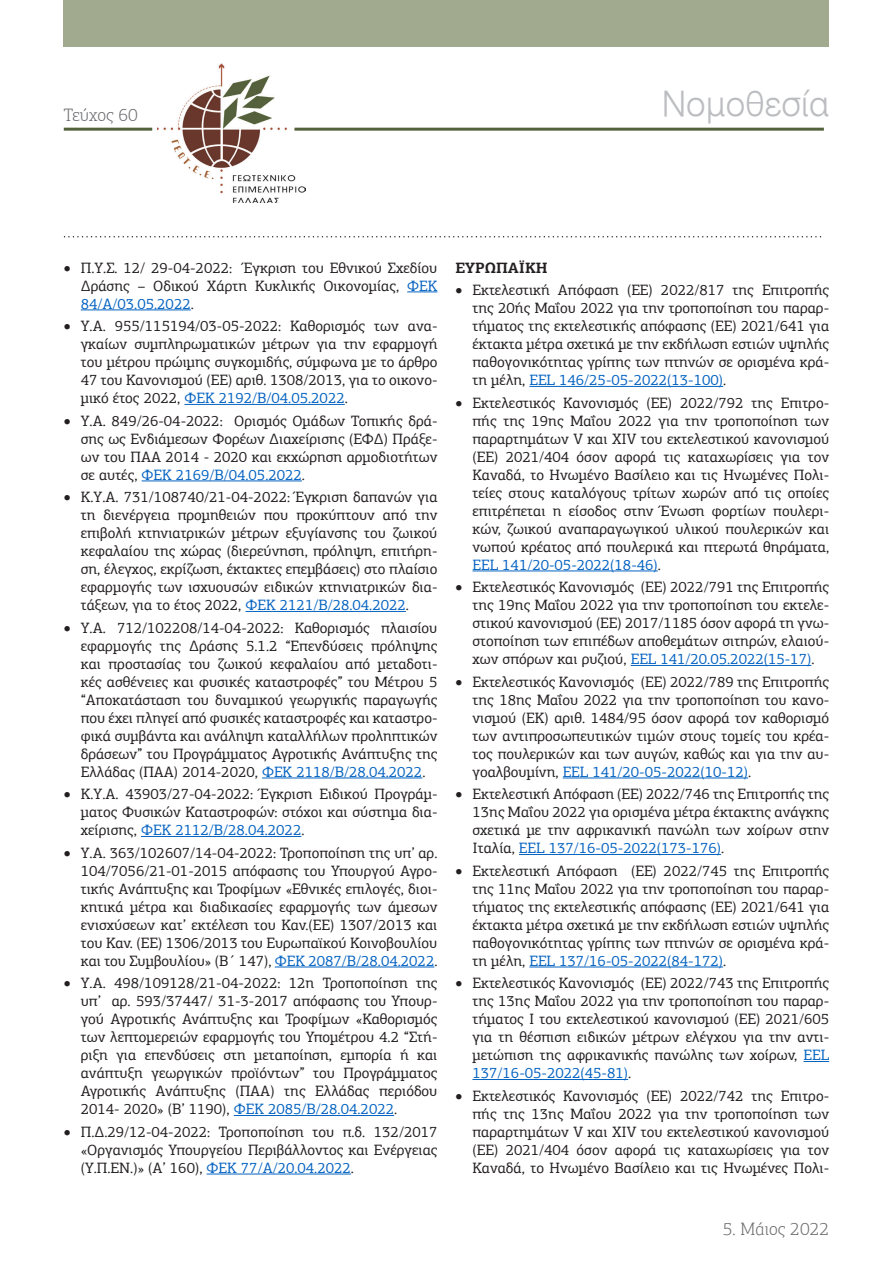
<style>
.page{position:relative;width:893px;height:1263px;background:#fff}
.page>*{position:absolute;margin:0;border:0;box-sizing:border-box;transform-origin:0 0}
.t1{font:34.5px "UN Helvetica Light Normal";color:#bcbdc0}
.t2{font:300 18px "PF Agora Slab Pro";color:#6c6d70}
.t3{font:15px/18px "PF Agora Slab Pro";color:#231f20;text-align:justify}
.t4{font:700 15px "PF Agora Slab Pro";color:#231f20}
.s1{color:#0563c1}
</style>
<div class="page">
<img style="left:157px;top:64px;width:148px;height:139px">
<hr style="left:64px;top:128px;width:88px;height:3px;background:#55613c">
<hr style="left:294px;top:128px;width:530px;height:3px;background:#55613c">
<div style="left:64px;top:0;width:765px;height:47px;background:#a1aa8f"></div>
<svg style="left:65px;top:236px;width:756px;height:1px"></svg>
<hr style="left:407px;top:291px;width:30px;height:1px;background:#0563c1">
<hr style="left:81px;top:309px;width:110px;height:1px;background:#0563c1">
<hr style="left:184px;top:404px;width:161px;height:1px;background:#0563c1">
<hr style="left:142px;top:480px;width:160px;height:1px;background:#0563c1">
<hr style="left:246px;top:611px;width:160px;height:1px;background:#0563c1">
<hr style="left:262px;top:777px;width:160px;height:1px;background:#0563c1">
<hr style="left:141px;top:836px;width:160px;height:1px;background:#0563c1">
<hr style="left:275px;top:966px;width:159px;height:1px;background:#0563c1">
<hr style="left:234px;top:1115px;width:160px;height:1px;background:#0563c1">
<hr style="left:207px;top:1173px;width:144px;height:1px;background:#0563c1">
<hr style="left:529px;top:386px;width:194px;height:1px;background:#0563c1">
<hr style="left:472px;top:570px;width:186px;height:1px;background:#0563c1">
<hr style="left:631px;top:665px;width:180px;height:1px;background:#0563c1">
<hr style="left:563px;top:777px;width:185px;height:1px;background:#0563c1">
<hr style="left:519px;top:854px;width:202px;height:1px;background:#0563c1">
<hr style="left:529px;top:966px;width:194px;height:1px;background:#0563c1">
<svg style="left:803px;top:1061px;width:26px;height:1px"></svg>
<hr style="left:472px;top:1079px;width:156px;height:1px;background:#0563c1">
<p class="t2" style="left:64px;top:105px;width:76px">Τεύχος 60</p>
<p class="t1" style="left:662px;top:84px;width:169px">Νομοθεσία</p>
<p class="t3" style="left:81px;top:259px;width:358px;text-indent:-17px">• Π.Υ.Σ. 12/ 29-04-2022: Έγκριση του Εθνικού Σχεδίου Δράσης – Οδικού Χάρτη Κυκλικής Οικονομίας, <span class="s1">ΦΕΚ 84/Α/03.05.2022</span>.</p>
<p class="t3" style="left:81px;top:317px;width:358px;text-indent:-17px">• Υ.Α. 955/115194/03-05-2022: Καθορισμός των ανα&shy;γκαίων συμπληρωματικών μέτρων για την εφαρμογή του μέτρου πρώιμης συγκομιδής, σύμφωνα με το άρθρο 47 του Κανονισμού (ΕΕ) αριθ. 1308/2013, για το οικονο&shy;μικό έτος 2022, <span class="s1">ΦΕΚ 2192/Β/04.05.2022</span>.</p>
<p class="t3" style="left:81px;top:412px;width:358px;text-indent:-17px">• Υ.Α. 849/26-04-2022: Ορισμός Ομάδων Τοπικής δρά&shy;σης ως Ενδιάμεσων Φορέων Διαχείρισης (ΕΦΔ) Πράξε&shy;ων του ΠΑΑ 2014 - 2020 και εκχώρηση αρμοδιοτήτων σε αυτές, <span class="s1">ΦΕΚ 2169/Β/04.05.2022</span>.</p>
<p class="t3" style="left:81px;top:488px;width:358px;text-indent:-17px">• Κ.Υ.Α. 731/108740/21-04-2022: Έγκριση δαπανών για τη διενέργεια προμηθειών που προκύπτουν από την επιβολή κτηνιατρικών μέτρων εξυγίανσης του ζωικού κεφαλαίου της χώρας (διερεύνηση, πρόληψη, επιτήρη&shy;ση, έλεγχος, εκρίζωση, έκτακτες επεμβάσεις) στο πλαίσιο εφαρμογής των ισχυουσών ειδικών κτηνιατρικών δια&shy;τάξεων, για το έτος 2022, <span class="s1">ΦΕΚ 2121/Β/28.04.2022</span>.</p>
<p class="t3" style="left:81px;top:619px;width:358px;text-indent:-17px">• Υ.Α. 712/102208/14-04-2022: Καθορισμός πλαισίου εφαρμογής της Δράσης 5.1.2 “Επενδύσεις πρόληψης και προστασίας του ζωικού κεφαλαίου από μεταδοτι&shy;κές ασθένειες και φυσικές καταστροφές” του Μέτρου 5 “Αποκατάσταση του δυναμικού γεωργικής παραγωγής που έχει πληγεί από φυσικές καταστροφές και καταστρο&shy;φικά συμβάντα και ανάληψη καταλλήλων προληπτικών δράσεων” του Προγράμματος Αγροτικής Ανάπτυξης της Ελλάδας (ΠΑΑ) 2014-2020, <span class="s1">ΦΕΚ 2118/Β/28.04.2022</span>.</p>
<p class="t3" style="left:81px;top:785px;width:358px;text-indent:-17px">• Κ.Υ.Α. 43903/27-04-2022: Έγκριση Ειδικού Προγράμ&shy;ματος Φυσικών Καταστροφών: στόχοι και σύστημα δια&shy;χείρισης, <span class="s1">ΦΕΚ 2112/Β/28.04.2022</span>.</p>
<p class="t3" style="left:81px;top:844px;width:358px;text-indent:-17px">• Υ.Α. 363/102607/14-04-2022: Τροποποίηση της υπ’ αρ.<br>104/7056/21-01-2015 απόφασης του Υπουργού Αγρο&shy;τικής Ανάπτυξης και Τροφίμων «Εθνικές επιλογές, διοι&shy;κητικά μέτρα και διαδικασίες εφαρμογής των άμεσων ενισχύσεων κατ’ εκτέλεση του Καν.(ΕΕ) 1307/2013 και του Καν. (ΕΕ) 1306/2013 του Ευρωπαϊκού Κοινοβουλίου και του Συμβουλίου» (Β΄ 147), <span class="s1">ΦΕΚ 2087/Β/28.04.2022</span>.</p>
<p class="t3" style="left:81px;top:974px;width:358px;text-indent:-17px">• Υ.Α. 498/109128/21-04-2022: 12η Τροποποίηση της υπ’ αρ. 593/37447/ 31-3-2017 απόφασης του Υπουρ&shy;γού Αγροτικής Ανάπτυξης και Τροφίμων «Καθορισμός των λεπτομερειών εφαρμογής του Υπομέτρου 4.2 “Στή&shy;ριξη για επενδύσεις στη μεταποίηση, εμπορία ή και ανάπτυξη γεωργικών προϊόντων” του Προγράμματος Αγροτικής Ανάπτυξης (ΠΑΑ) της Ελλάδας περιόδου 2014- 2020» (Β’ 1190), <span class="s1">ΦΕΚ 2085/Β/28.04.2022</span>.</p>
<p class="t3" style="left:81px;top:1123px;width:358px;text-indent:-17px">• Π.Δ.29/12-04-2022: Τροποποίηση του π.δ. 132/2017 «Οργανισμός Υπουργείου Περιβάλλοντος και Ενέργειας (Υ.Π.ΕΝ.)» (Α’ 160), <span class="s1">ΦΕΚ 77/Α/20.04.2022</span>.</p>
<p class="t4" style="left:455px;top:258px;width:94px">ΕΥΡΩΠΑΪΚΗ</p>
<p class="t3" style="left:472px;top:281px;width:358px;text-indent:-17px">• Εκτελεστική Απόφαση (ΕΕ) 2022/817 της Επιτροπής της 20ής Μαΐου 2022 για την τροποποίηση του παραρ&shy;τήματος της εκτελεστικής απόφασης (ΕΕ) 2021/641 για έκτακτα μέτρα σχετικά με την εκδήλωση εστιών υψηλής παθογονικότητας γρίπης των πτηνών σε ορισμένα κρά&shy;τη μέλη, <span class="s1">EEL 146/25-05-2022(13-100)</span>.</p>
<p class="t3" style="left:472px;top:394px;width:358px;text-indent:-17px">• Εκτελεστικός Κανονισμός (ΕΕ) 2022/792 της Επιτρο&shy;πής της 19ης Μαΐου 2022 για την τροποποίηση των παραρτημάτων V και XIV του εκτελεστικού κανονισμού (ΕΕ) 2021/404 όσον αφορά τις καταχωρίσεις για τον Καναδά, το Ηνωμένο Βασίλειο και τις Ηνωμένες Πολι&shy;τείες στους καταλόγους τρίτων χωρών από τις οποίες επιτρέπεται η είσοδος στην Ένωση φορτίων πουλερι&shy;κών, ζωικού αναπαραγωγικού υλικού πουλερικών και νωπού κρέατος από πουλερικά και πτερωτά θηράματα, <span class="s1">EEL 141/20-05-2022(18-46)</span>.</p>
<p class="t3" style="left:472px;top:578px;width:358px;text-indent:-17px">• Εκτελεστικός Κανονισμός (ΕΕ) 2022/791 της Επιτροπής της 19ης Μαΐου 2022 για την τροποποίηση του εκτελε&shy;στικού κανονισμού (ΕΕ) 2017/1185 όσον αφορά τη γνω&shy;στοποίηση των επιπέδων αποθεμάτων σιτηρών, ελαιού&shy;χων σπόρων και ρυζιού, <span class="s1">EEL 141/20.05.2022(15-17)</span>.</p>
<p class="t3" style="left:472px;top:673px;width:358px;text-indent:-17px">• Εκτελεστικός Κανονισμός (ΕΕ) 2022/789 της Επιτροπής της 18ης Μαΐου 2022 για την τροποποίηση του κανο&shy;νισμού (ΕΚ) αριθ. 1484/95 όσον αφορά τον καθορισμό των αντιπροσωπευτικών τιμών στους τομείς του κρέα&shy;τος πουλερικών και των αυγών, καθώς και για την αυ&shy;γοαλβουμίνη, <span class="s1">EEL 141/20-05-2022(10-12)</span>.</p>
<p class="t3" style="left:472px;top:785px;width:358px;text-indent:-17px">• Εκτελεστική Απόφαση (ΕΕ) 2022/746 της Επιτροπής της 13ης Μαΐου 2022 για ορισμένα μέτρα έκτακτης ανάγκης σχετικά με την αφρικανική πανώλη των χοίρων στην Ιταλία, <span class="s1">EEL 137/16-05-2022(173-176)</span>.</p>
<p class="t3" style="left:472px;top:862px;width:358px;text-indent:-17px">• Εκτελεστική Απόφαση (ΕΕ) 2022/745 της Επιτροπής της 11ης Μαΐου 2022 για την τροποποίηση του παραρ&shy;τήματος της εκτελεστικής απόφασης (ΕΕ) 2021/641 για έκτακτα μέτρα σχετικά με την εκδήλωση εστιών υψηλής παθογονικότητας γρίπης των πτηνών σε ορισμένα κρά&shy;τη μέλη, <span class="s1">EEL 137/16-05-2022(84-172)</span>.</p>
<p class="t3" style="left:472px;top:974px;width:358px;text-indent:-17px">• Εκτελεστικός Κανονισμός (ΕΕ) 2022/743 της Επιτροπής της 13ης Μαΐου 2022 για την τροποποίηση του παραρ&shy;τήματος I του εκτελεστικού κανονισμού (ΕΕ) 2021/605 για τη θέσπιση ειδικών μέτρων ελέγχου για την αντι&shy;μετώπιση της αφρικανικής πανώλης των χοίρων, <span class="s1">EEL 137/16-05-2022(45-81)</span>.</p>
<p class="t3" style="left:472px;top:1087px;width:358px;text-indent:-17px">• Εκτελεστικός Κανονισμός (ΕΕ) 2022/742 της Επιτρο&shy;πής της 13ης Μαΐου 2022 για την τροποποίηση των παραρτημάτων V και XIV του εκτελεστικού κανονισμού (ΕΕ) 2021/404 όσον αφορά τις καταχωρίσεις για τον Καναδά, το Ηνωμένο Βασίλειο και τις Ηνωμένες Πολι-</p>
<p class="t2" style="left:723px;top:1218px;width:108px">5. Μάιος 2022</p>
</div>
